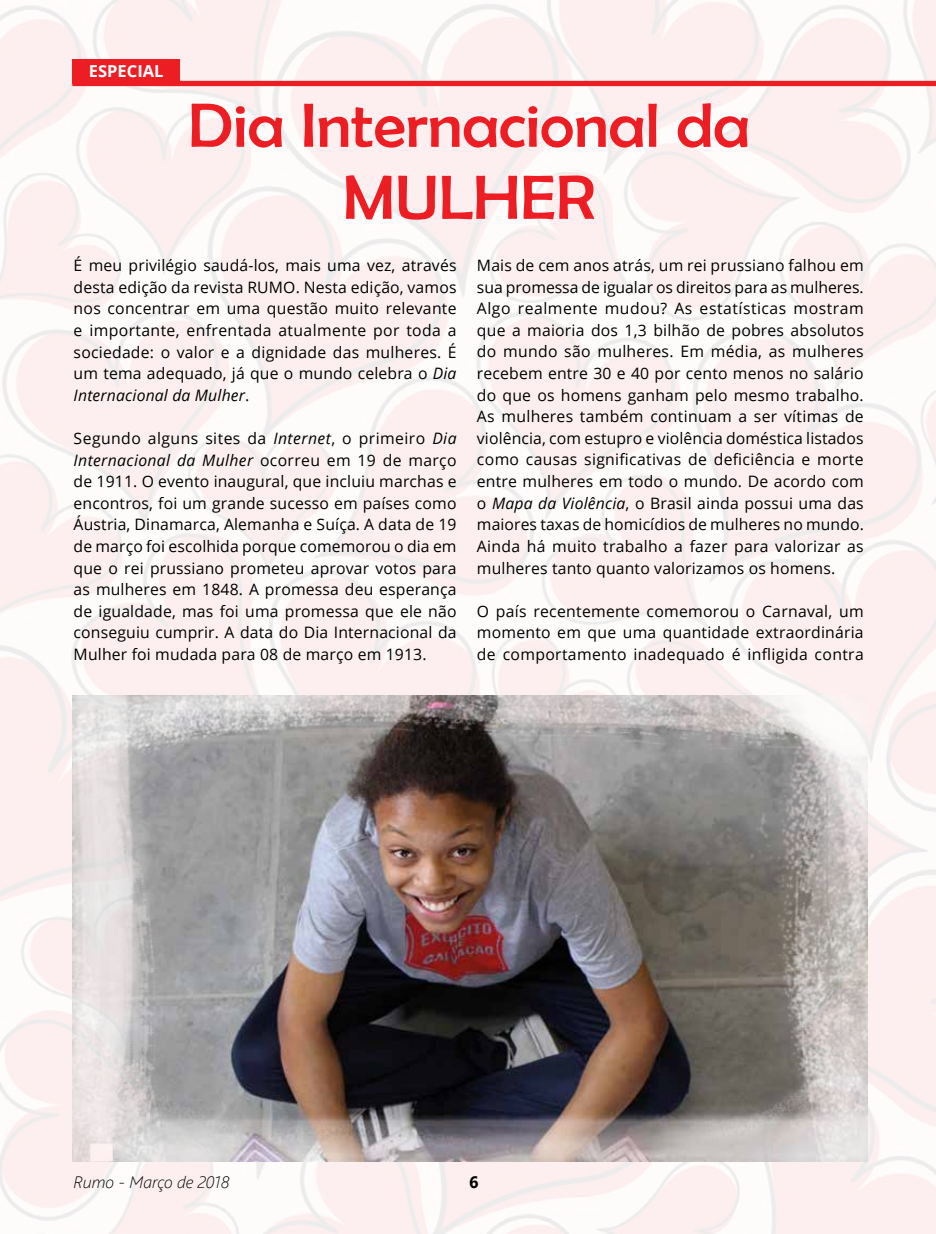
<style>
.page{position:relative;width:936px;height:1234px;background:#fff}
.page>*{position:absolute;margin:0;border:0;box-sizing:border-box;transform-origin:0 0}
.t1{font:63px/72px "Berlin Sans FB";color:#ed1d24;text-align:center;scale:1.05 1}
.t2{font:italic 300 16.5px "Segoe UI";color:#000}
.t3{font:700 16.5px "Open Sans";color:#fff}
.t4{font:700 16.5px "Segoe UI";color:#000}
.t5{font:15.75px/21.6px "Open Sans";letter-spacing:.01em;color:#000;text-align:justify}
.s1{font-style:italic}
</style>
<div class="page">
<img style="left:72px;top:695px;width:795px;height:465px">
<div style="left:72px;top:59px;width:108px;height:24px;background:#ed1d24"></div>
<div style="left:72px;top:81px;width:863px;height:5px;background:#ed1d24"></div>
<p class="t3" style="left:89px;top:60px;width:76px">ESPECIAL</p>
<h1 class="t1" style="left:188px;top:89px;width:536px">Dia Internacional da<br>MULHER</h1>
<p class="t5" style="left:74px;top:254px;width:384px">É meu privilégio saudá-los, mais uma vez, através desta edição da revista RUMO. Nesta edição, vamos nos concentrar em uma questão muito relevante e importante, enfrentada atualmente por toda a sociedade: o valor e a dignidade das mulheres. É um tema adequado, já que o mundo celebra o <span class="s1">Dia Internacional da Mulher</span>.</p>
<p class="t5" style="left:74px;top:427px;width:384px">Segundo alguns sites da <span class="s1">Internet</span>, o primeiro <span class="s1">Dia Internacional da Mulher</span> ocorreu em 19 de março de 1911. O evento inaugural, que incluiu marchas e encontros, foi um grande sucesso em países como Áustria, Dinamarca, Alemanha e Suíça. A data de 19 de março foi escolhida porque comemorou o dia em que o rei prussiano prometeu aprovar votos para as mulheres em 1848. A promessa deu esperança de igualdade, mas foi uma promessa que ele não conseguiu cumprir. A data do Dia Internacional da Mulher foi mudada para 08 de março em 1913.</p>
<p class="t5" style="left:477px;top:254px;width:388px">Mais de cem anos atrás, um rei prussiano falhou em sua promessa de igualar os direitos para as mulheres.<br>Algo realmente mudou? As estatísticas mostram que a maioria dos 1,3 bilhão de pobres absolutos do mundo são mulheres. Em média, as mulheres recebem entre 30 e 40 por cento menos no salário do que os homens ganham pelo mesmo trabalho.<br>As mulheres também continuam a ser vítimas de violência, com estupro e violência doméstica listados como causas significativas de deficiência e morte entre mulheres em todo o mundo. De acordo com o <span class="s1">Mapa da Violência</span>, o Brasil ainda possui uma das maiores taxas de homicídios de mulheres no mundo.<br>Ainda há muito trabalho a fazer para valorizar as mulheres tanto quanto valorizamos os homens.</p>
<p class="t5" style="left:477px;top:599px;width:388px">O país recentemente comemorou o Carnaval, um momento em que uma quantidade extraordinária de comportamento inadequado é infligida contra</p>
<p class="t2" style="left:74px;top:1170px;width:157px">Rumo - Março de 2018</p>
<p class="t4" style="left:469px;top:1168px;width:11px">6</p>
</div>
